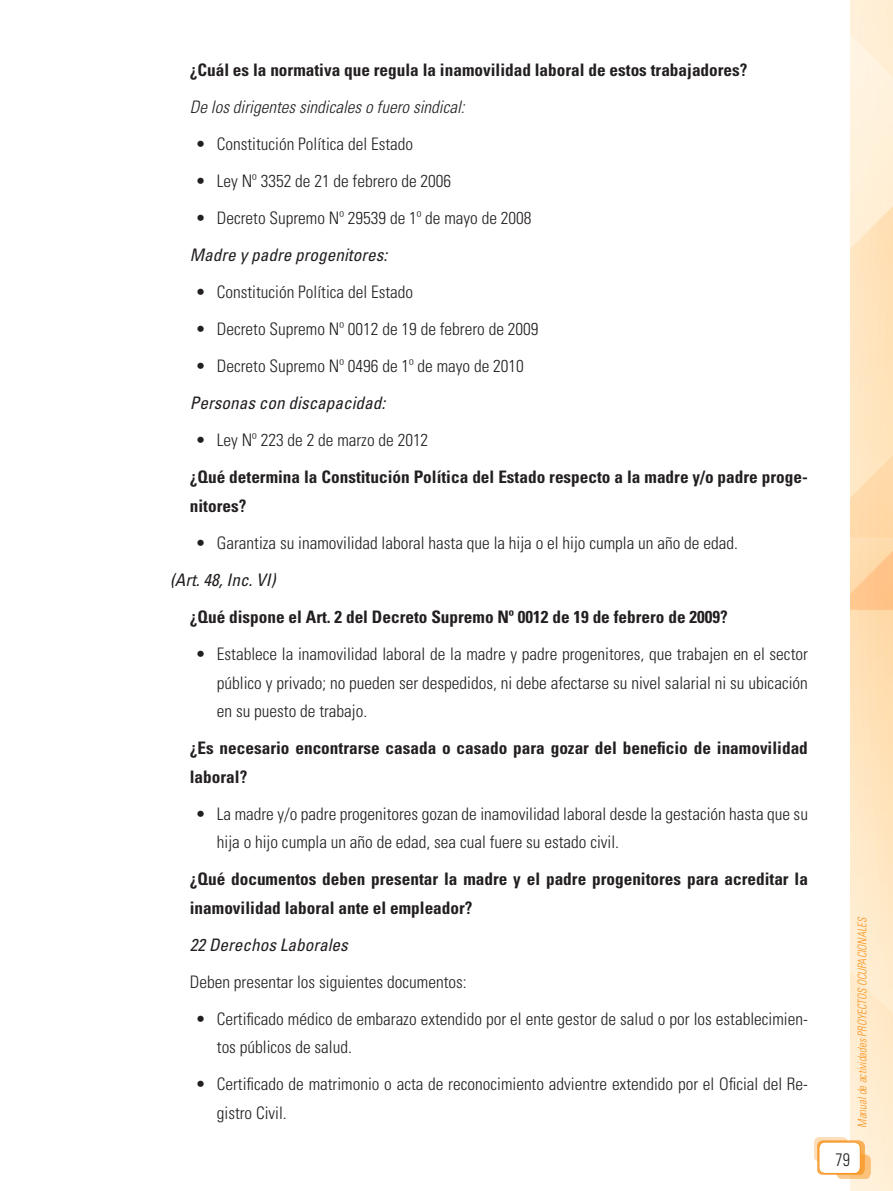
<style>
.page{position:relative;width:893px;height:1191px;background:#fff}
.page>*{position:absolute;margin:0;border:0;box-sizing:border-box;transform-origin:0 0}
.t1{font:300 condensed 18px "Univers LT Std";color:#231f20;scale:.9 1}
.t2{font:300 condensed 17.25px/28.5px "Univers LT Std";color:#231f20}
.t3{font:700 condensed 17.25px/28.5px "Univers LT Std";color:#231f20}
.t4{font:italic condensed 17.25px "Univers LT Std";color:#231f20}
.t5{font:italic 300 condensed 17.25px "Univers LT Std";color:#231f20}
.t6{font:italic 300 condensed 12px "Univers LT Std";color:#f7931d;scale:.9 1}
</style>
<div class="page">
<svg style="left:850px;top:0;width:43px;height:1191px;background:#fee6c3"></svg>
<svg style="left:817px;top:1140px;width:47px;height:34px"></svg>
<div style="left:817px;top:1140px;width:47px;height:34px;border:1px solid #f7931d;border-radius:6px"></div>
<svg style="left:837px;top:1154px;width:33px;height:24px"></svg>
<div style="left:837px;top:1154px;width:33px;height:24px;border:1px solid #f7931d;border-radius:6px"></div>
<svg style="left:814px;top:1137px;width:34px;height:24px"></svg>
<div style="left:814px;top:1137px;width:34px;height:24px;border:1px solid #f7931d;border-radius:6px"></div>
<div style="left:819px;top:1142px;width:41px;height:31px;background:#fff;border-radius:6px"></div>
<div style="left:819px;top:1142px;width:41px;height:31px;border:1px solid #f7931d;border-radius:6px"></div>
<p class="t3" style="left:190px;top:56px;width:559px">¿Cuál es la normativa que regula la inamovilidad laboral de estos trabajadores?</p>
<p class="t5" style="left:190px;top:97px;width:276px">De los dirigentes sindicales o fuero sindical:</p>
<p class="t2" style="left:196px;top:130px;width:219px">• Constitución Política del Estado</p>
<p class="t2" style="left:196px;top:167px;width:257px">• Ley Nº 3352 de 21 de febrero de 2006</p>
<p class="t2" style="left:196px;top:204px;width:337px">• Decreto Supremo Nº 29539 de 1º de mayo de 2008</p>
<p class="t4" style="left:190px;top:244px;width:199px">Madre y padre progenitores:</p>
<p class="t2" style="left:196px;top:278px;width:219px">• Constitución Política del Estado</p>
<p class="t2" style="left:196px;top:315px;width:344px">• Decreto Supremo Nº 0012 de 19 de febrero de 2009</p>
<p class="t2" style="left:196px;top:352px;width:330px">• Decreto Supremo Nº 0496 de 1º de mayo de 2010</p>
<p class="t4" style="left:190px;top:392px;width:197px">Personas con discapacidad:</p>
<p class="t2" style="left:196px;top:426px;width:234px">• Ley Nº 223 de 2 de marzo de 2012</p>
<p class="t3" style="left:190px;top:463px;width:620px">¿Qué determina la Constitución Política del Estado respecto a la madre y/o padre proge&shy;nitores?</p>
<p class="t2" style="left:196px;top:529px;width:544px">• Garantiza su inamovilidad laboral hasta que la hija o el hijo cumpla un año de edad.</p>
<p class="t4" style="left:170px;top:569px;width:107px">(Art. 48, Inc. VI)</p>
<p class="t3" style="left:190px;top:602px;width:539px">¿Qué dispone el Art. 2 del Decreto Supremo Nº 0012 de 19 de febrero de 2009?</p>
<p class="t2" style="left:217px;top:640px;width:593px;text-align:justify;text-indent:-21px">• Establece la inamovilidad laboral de la madre y padre progenitores, que trabajen en el sector público y privado; no pueden ser despedidos, ni debe afectarse su nivel salarial ni su ubicación en su puesto de trabajo.</p>
<p class="t3" style="left:190px;top:733px;width:619px">¿Es necesario encontrarse casada o casado para gozar del beneficio de inamovilidad laboral?</p>
<p class="t2" style="left:217px;top:799px;width:593px;text-indent:-21px">• La madre y/o padre progenitores gozan de inamovilidad laboral desde la gestación hasta que su hija o hijo cumpla un año de edad, sea cual fuere su estado civil.</p>
<p class="t3" style="left:190px;top:864px;width:620px">¿Qué documentos deben presentar la madre y el padre progenitores para acreditar la inamovilidad laboral ante el empleador?</p>
<p class="t4" style="left:190px;top:933px;width:160px">22 Derechos Laborales</p>
<p class="t2" style="left:190px;top:967px;width:278px">Deben presentar los siguientes documentos:</p>
<p class="t2" style="left:217px;top:1004px;width:593px;text-indent:-21px">• Certificado médico de embarazo extendido por el ente gestor de salud o por los establecimien&shy;tos públicos de salud.</p>
<p class="t2" style="left:217px;top:1070px;width:593px;text-indent:-21px">• Certificado de matrimonio o acta de reconocimiento advientre extendido por el Oficial del Re&shy;gistro Civil.</p>
<p class="t6" style="left:855px;top:1127px;width:236px;rotate:-90deg">Manual de actividades PROYECTOS OCUPACIONALES</p>
<p class="t1" style="left:836px;top:1149px;width:17px">79</p>
</div>
